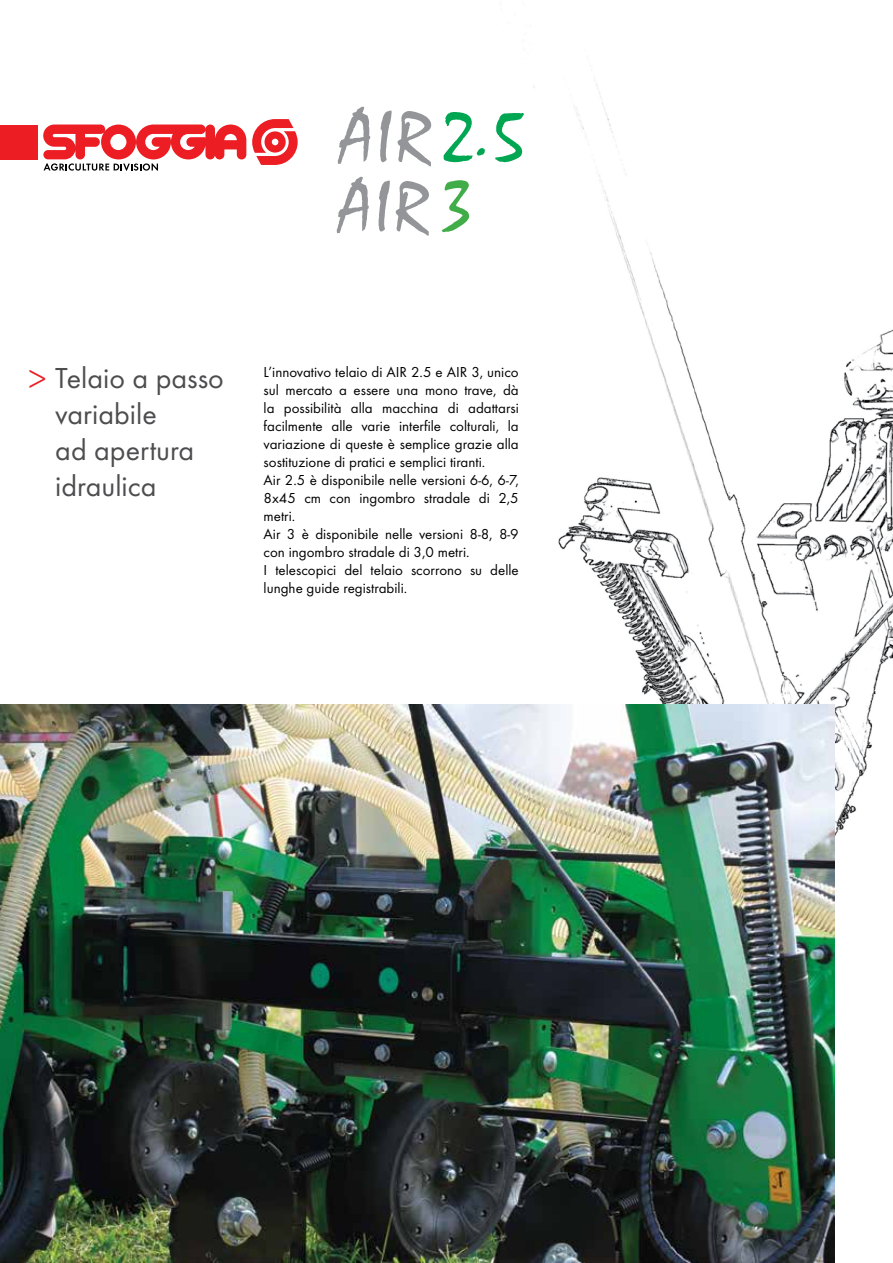
<style>
.page{position:relative;width:893px;height:1263px;background:#fff}
.page>*{position:absolute;margin:0;border:0;box-sizing:border-box;transform-origin:0 0}
.t1{font:36px "Minion Pro";color:#ed1d24}
.t2{font:30px/36px "Futura T";color:#4d4d4f}
.t3{font:15px/18px "Futura T";color:#000}
</style>
<div class="page">
<img style="left:480px;top:65px;width:413px;height:1061px">
<img style="left:0;top:705px;width:834px;height:558px">
<div style="left:0;top:125px;width:37px;height:34px;background:#ed1d24"></div>
<svg style="left:43px;top:125px;width:203px;height:46px"></svg>
<svg style="left:252px;top:119px;width:46px;height:46px"></svg>
<svg style="left:337px;top:177px;width:32px;height:56px"></svg>
<svg style="left:379px;top:181px;width:11px;height:51px"></svg>
<svg style="left:396px;top:181px;width:33px;height:55px"></svg>
<svg style="left:442px;top:180px;width:27px;height:52px"></svg>
<svg style="left:338px;top:107px;width:32px;height:57px"></svg>
<svg style="left:380px;top:111px;width:12px;height:51px"></svg>
<svg style="left:398px;top:111px;width:33px;height:55px"></svg>
<svg style="left:443px;top:112px;width:42px;height:50px"></svg>
<svg style="left:495px;top:113px;width:29px;height:49px"></svg>
<h2 class="t2" style="left:55px;top:359px;width:170px">Telaio a passo variabile<br>ad apertura idraulica</h2>
<h1 class="t1" style="left:28px;top:352px;width:21px">&gt;</h1>
<p class="t3" style="left:264px;top:363px;width:257px">L’innovativo telaio di AIR 2.5 e AIR 3, unico sul mercato a essere una mono trave, dà la possibilità alla macchina di adattarsi facilmente alle varie interfile colturali, la variazione di queste è semplice grazie alla sostituzione di pratici e semplici tiranti.<br>Air 2.5 è disponibile nelle versioni 6-6, 6-7, 8x45 cm con ingombro stradale di 2,5 metri.<br>Air 3 è disponibile nelle versioni 8-8, 8-9 con ingombro stradale di 3,0 metri.<br>I telescopici del telaio scorrono su delle lunghe guide registrabili.</p>
</div>
